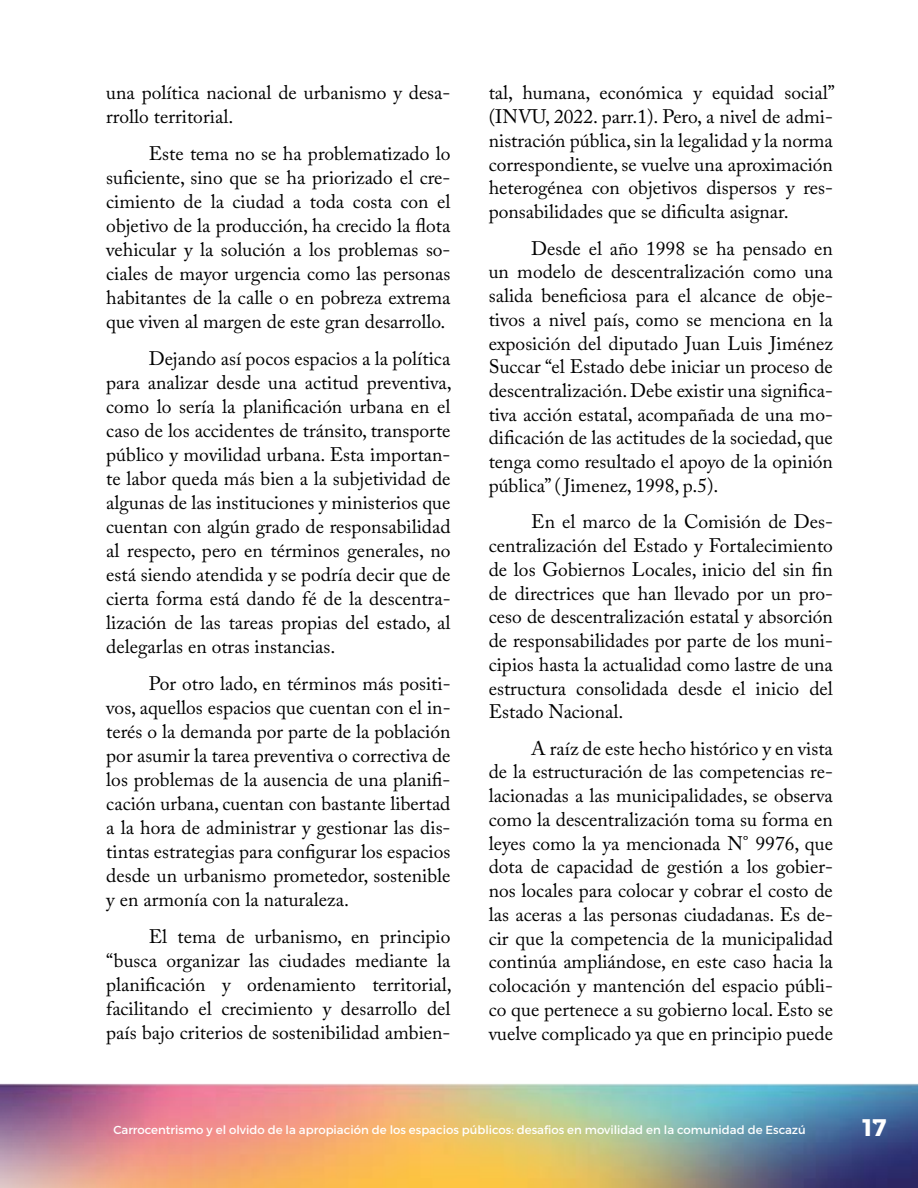
<style>
.page{position:relative;width:918px;height:1188px;background:#fff}
.page>*{position:absolute;margin:0;border:0;box-sizing:border-box;transform-origin:0 0}
.t1{font:24px "Trueno Bd";color:#fff}
.t2{font:19.5px/23.7px "Adobe Caslon Pro";color:#000;text-align:justify}
.t3{font:11.7px "Trueno Rg";color:#fff}
</style>
<div class="page">
<img style="left:0;top:1083px;width:918px;height:105px">
<p class="t2" style="left:106px;top:81px;width:346px">una política nacional de urbanismo y desa&shy;rrollo territorial.</p>
<p class="t2" style="left:106px;top:141px;width:346px;text-indent:43px">Este tema no se ha problematizado lo suficiente, sino que se ha priorizado el cre&shy;cimiento de la ciudad a toda costa con el objetivo de la producción, ha crecido la flota vehicular y la solución a los problemas so&shy;ciales de mayor urgencia como las personas habitantes de la calle o en pobreza extrema que viven al margen de este gran desarrollo.</p>
<p class="t2" style="left:106px;top:346px;width:347px;text-indent:43px">Dejando así pocos espacios a la política para analizar desde una actitud preventiva, como lo sería la planificación urbana en el caso de los accidentes de tránsito, transporte público y movilidad urbana. Esta importan&shy;te labor queda más bien a la subjetividad de algunas de las instituciones y ministerios que cuentan con algún grado de responsabilidad al respecto, pero en términos generales, no está siendo atendida y se podría decir que de cierta forma está dando fé de la descentra&shy;lización de las tareas propias del estado, al delegarlas en otras instancias.</p>
<p class="t2" style="left:106px;top:671px;width:346px;text-indent:43px">Por otro lado, en términos más positi&shy;vos, aquellos espacios que cuentan con el in&shy;terés o la demanda por parte de la población por asumir la tarea preventiva o correctiva de los problemas de la ausencia de una planifi&shy;cación urbana, cuentan con bastante libertad a la hora de administrar y gestionar las dis&shy;tintas estrategias para configurar los espacios desde un urbanismo prometedor, sostenible y en armonía con la naturaleza.</p>
<p class="t2" style="left:106px;top:924px;width:347px;text-indent:43px">El tema de urbanismo, en principio “busca organizar las ciudades mediante la planificación y ordenamiento territorial, facilitando el crecimiento y desarrollo del país bajo criterios de sostenibilidad ambien-</p>
<p class="t2" style="left:489px;top:81px;width:348px">tal, humana, económica y equidad social” (INVU, 2022. parr.1). Pero, a nivel de admi&shy;nistración pública, sin la legalidad y la norma correspondiente, se vuelve una aproximación heterogénea con objetivos dispersos y res&shy;ponsabilidades que se dificulta asignar.</p>
<p class="t2" style="left:489px;top:236px;width:346px;text-indent:43px">Desde el año 1998 se ha pensado en un modelo de descentralización como una salida beneficiosa para el alcance de obje&shy;tivos a nivel país, como se menciona en la exposición del diputado Juan Luis Jiménez Succar “el Estado debe iniciar un proceso de descentralización. Debe existir una significa&shy;tiva acción estatal, acompañada de una mo&shy;dificación de las actitudes de la sociedad, que tenga como resultado el apoyo de la opinión pública” ( Jimenez, 1998, p.5).</p>
<p class="t2" style="left:489px;top:510px;width:346px;text-indent:43px">En el marco de la Comisión de Des&shy;centralización del Estado y Fortalecimiento de los Gobiernos Locales, inicio del sin fin de directrices que han llevado por un pro&shy;ceso de descentralización estatal y absorción de responsabilidades por parte de los muni&shy;cipios hasta la actualidad como lastre de una estructura consolidada desde el inicio del Estado Nacional.</p>
<p class="t2" style="left:489px;top:736px;width:346px;text-indent:43px">A raíz de este hecho histórico y en vista de la estructuración de las competencias re&shy;lacionadas a las municipalidades, se observa como la descentralización toma su forma en leyes como la ya mencionada N° 9976, que dota de capacidad de gestión a los gobier&shy;nos locales para colocar y cobrar el costo de las aceras a las personas ciudadanas. Es de&shy;cir que la competencia de la municipalidad continúa ampliándose, en este caso hacia la colocación y mantención del espacio públi&shy;co que pertenece a su gobierno local. Esto se vuelve complicado ya que en principio puede</p>
<p class="t3" style="left:113px;top:1123px;width:694px">Carrocentrismo y el olvido de la apropiación de los espacios públicos: desafios en movilidad en la comunidad de Escazú</p>
<p class="t1" style="left:862px;top:1113px;width:26px">17</p>
</div>
